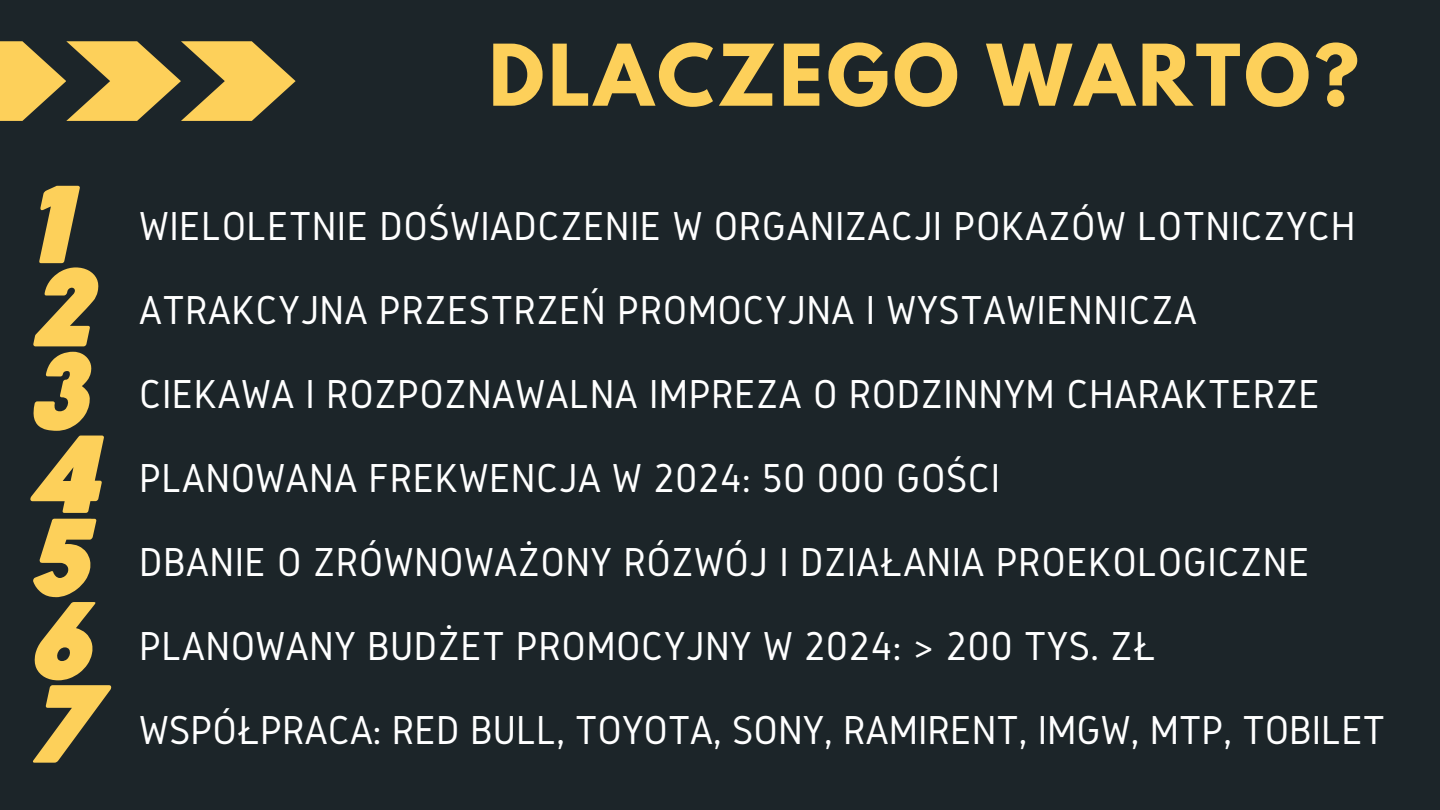
<style>
.page{position:relative;width:1440px;height:810px;background:#1c2529}
.page>*{position:absolute;margin:0;border:0;box-sizing:border-box;transform-origin:0 0}
.t1{font:italic 900 104.3px/83.2px "Coco Gothic";color:#fdd05a}
.t2{font:700 75.3px "League Spartan";letter-spacing:.05em;color:#fdd05a}
.t3{font:42px/84px "Gidole";letter-spacing:.01em;color:#fff}
</style>
<div class="page">
<svg style="left:0;top:41px;width:66px;height:80px;fill:#fdd05a"></svg>
<svg style="left:66px;top:41px;width:230px;height:80px"></svg>
<h2 class="t2" style="left:489px;top:38px;width:872px">DLACZEGO WARTO?</h2>
<h1 class="t1" style="left:26px;top:193px;width:73px">1<br>2<br>3<br>4<br>5<br>6<br>7</h1>
<p class="t3" style="left:139px;top:183px;width:1218px">WIELOLETNIE DOŚWIADCZENIE W ORGANIZACJI POKAZÓW LOTNICZYCH ATRAKCYJNA PRZESTRZEŃ PROMOCYJNA I WYSTAWIENNICZA CIEKAWA I ROZPOZNAWALNA IMPREZA O RODZINNYM CHARAKTERZE PLANOWANA FREKWENCJA W 2024: 50 000 GOŚCI<br>DBANIE O ZRÓWNOWAŻONY RÓZWÓJ I DZIAŁANIA PROEKOLOGICZNE PLANOWANY BUDŻET PROMOCYJNY W 2024: &gt; 200 TYS. ZŁ</p>
<p class="t3" style="left:139px;top:687px;width:1247px">WSPÓŁPRACA: RED BULL, TOYOTA, SONY, RAMIRENT, IMGW, MTP, TOBILET</p>
</div>
